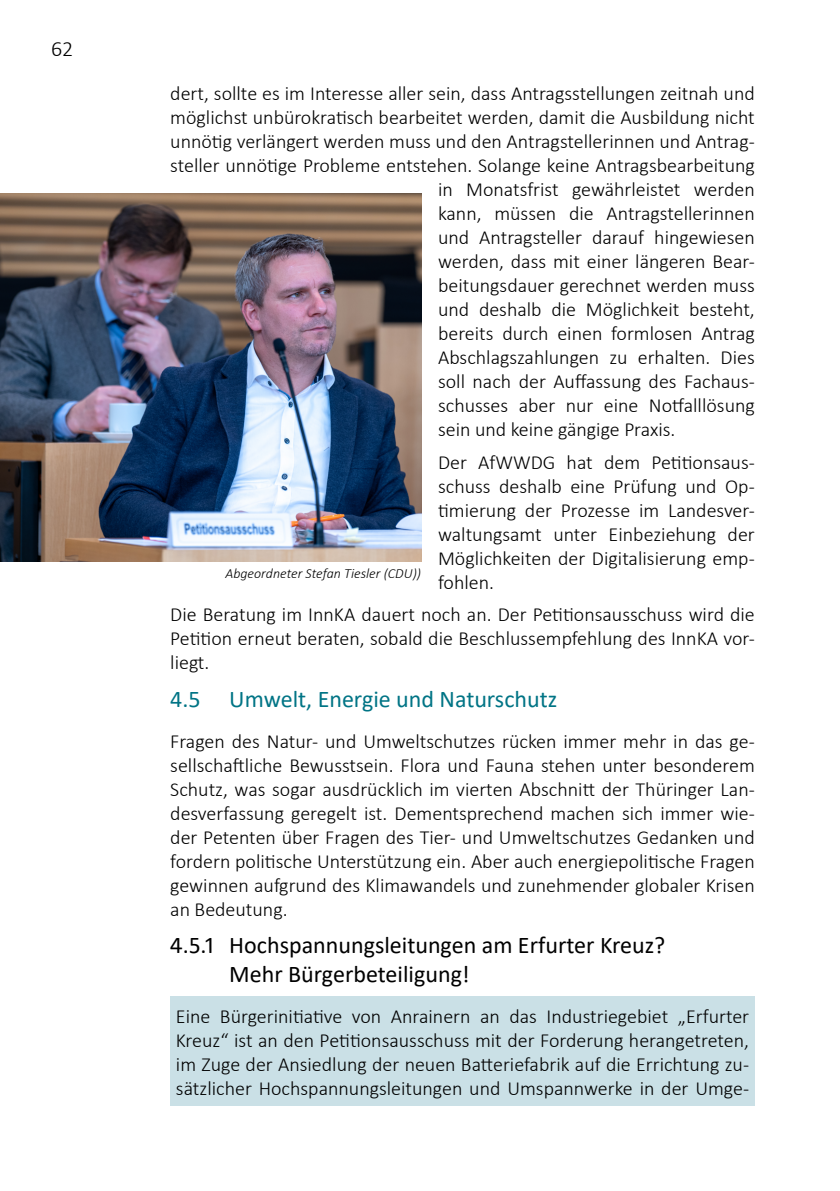
<style>
.page{position:relative;width:840px;height:1191px;background:#fff}
.page>*{position:absolute;margin:0;border:0;box-sizing:border-box;transform-origin:0 0}
.H3{font:24px/28.8px "Calibri";color:#000}
.H2{font:24px "Calibri";color:#007485}
.t1{font:300 22px "Calibri";color:#000}
.P_-_Absatz{font:300 20px/24px "Calibri";color:#000;text-align:justify}
.P_-_Absatz_blau{font:300 20px/24px "Calibri";color:#000;text-align:justify}
.Bildunterschrift{font:italic 300 14px "Calibri";color:#000}
</style>
<div class="page">
<div style="left:170px;top:996px;width:584px;height:109px;background:#cae0e6"></div>
<img style="left:0;top:193px;width:421px;height:369px">
<p class="t1" style="left:51px;top:35px;width:24px">62</p>
<p class="P_-_Absatz" style="left:170px;top:81px;width:585px">dert, sollte es im Interesse aller sein, dass Antragsstellungen zeitnah und</p>
<p class="P_-_Absatz" style="left:170px;top:105px;width:585px">möglichst unbürokratisch bearbeitet werden, damit die Ausbildung nicht</p>
<p class="P_-_Absatz" style="left:170px;top:129px;width:585px">unnötig verlängert werden muss und den Antragstellerinnen und Antrag-</p>
<p class="P_-_Absatz" style="left:170px;top:153px;width:586px">steller unnötige Probleme entstehen. Solange keine Antragsbearbeitung</p>
<p class="P_-_Absatz" style="left:438px;top:177px;width:318px">in Monatsfrist gewährleistet werden</p>
<p class="P_-_Absatz" style="left:438px;top:201px;width:318px">kann, müssen die Antragstellerinnen</p>
<p class="P_-_Absatz" style="left:438px;top:225px;width:318px">und Antragsteller darauf hingewiesen</p>
<p class="P_-_Absatz" style="left:438px;top:249px;width:318px">werden, dass mit einer längeren Bear-</p>
<p class="P_-_Absatz" style="left:438px;top:273px;width:318px">beitungsdauer gerechnet werden muss</p>
<p class="P_-_Absatz" style="left:438px;top:297px;width:318px">und deshalb die Möglichkeit besteht,</p>
<p class="P_-_Absatz" style="left:438px;top:321px;width:318px">bereits durch einen formlosen Antrag</p>
<p class="P_-_Absatz" style="left:438px;top:345px;width:318px">Abschlagszahlungen zu erhalten. Dies</p>
<p class="P_-_Absatz" style="left:438px;top:369px;width:318px">soll nach der Auffassung des Fachaus-</p>
<p class="P_-_Absatz" style="left:438px;top:393px;width:318px">schusses aber nur eine Notfalllösung</p>
<p class="P_-_Absatz" style="left:438px;top:417px;width:239px">sein und keine gängige Praxis.</p>
<p class="P_-_Absatz" style="left:438px;top:450px;width:318px">Der AfWWDG hat dem Petitionsaus&shy;schuss deshalb eine Prüfung und Op&shy;timierung der Prozesse im Landesver&shy;waltungsamt unter Einbeziehung der Möglichkeiten der Digitalisierung emp&shy;fohlen.</p>
<p class="P_-_Absatz" style="left:170px;top:602px;width:585px">Die Beratung im InnKA dauert noch an. Der Petitionsausschuss wird die Petition erneut beraten, sobald die Beschlussempfehlung des InnKA vor&shy;liegt.</p>
<p class="H2" style="left:170px;top:682px;width:388px">4.5 Umwelt, Energie und Naturschutz</p>
<p class="P_-_Absatz" style="left:170px;top:729px;width:585px">Fragen des Natur- und Umweltschutzes rücken immer mehr in das ge&shy;sellschaftliche Bewusstsein. Flora und Fauna stehen unter besonderem Schutz, was sogar ausdrücklich im vierten Abschnitt der Thüringer Lan&shy;desverfassung geregelt ist. Dementsprechend machen sich immer wie&shy;der Petenten über Fragen des Tier- und Umweltschutzes Gedanken und fordern politische Unterstützung ein. Aber auch energiepolitische Fragen gewinnen aufgrund des Klimawandels und zunehmender globaler Krisen an Bedeutung.</p>
<p class="H3" style="left:229px;top:930px;width:437px;text-indent:-59px">4.5.1 Hochspannungsleitungen am Erfurter Kreuz?<br>Mehr Bürgerbeteiligung!</p>
<p class="P_-_Absatz_blau" style="left:176px;top:1004px;width:574px">Eine Bürgerinitiative von Anrainern an das Industriegebiet „Erfurter Kreuz“ ist an den Petitionsausschuss mit der Forderung herangetreten, im Zuge der Ansiedlung der neuen Batteriefabrik auf die Errichtung zu&shy;sätzlicher Hochspannungsleitungen und Umspannwerke in der Umge-</p>
<p class="Bildunterschrift" style="left:225px;top:564px;width:197px">Abgeordneter Stefan Tiesler (CDU))</p>
</div>
